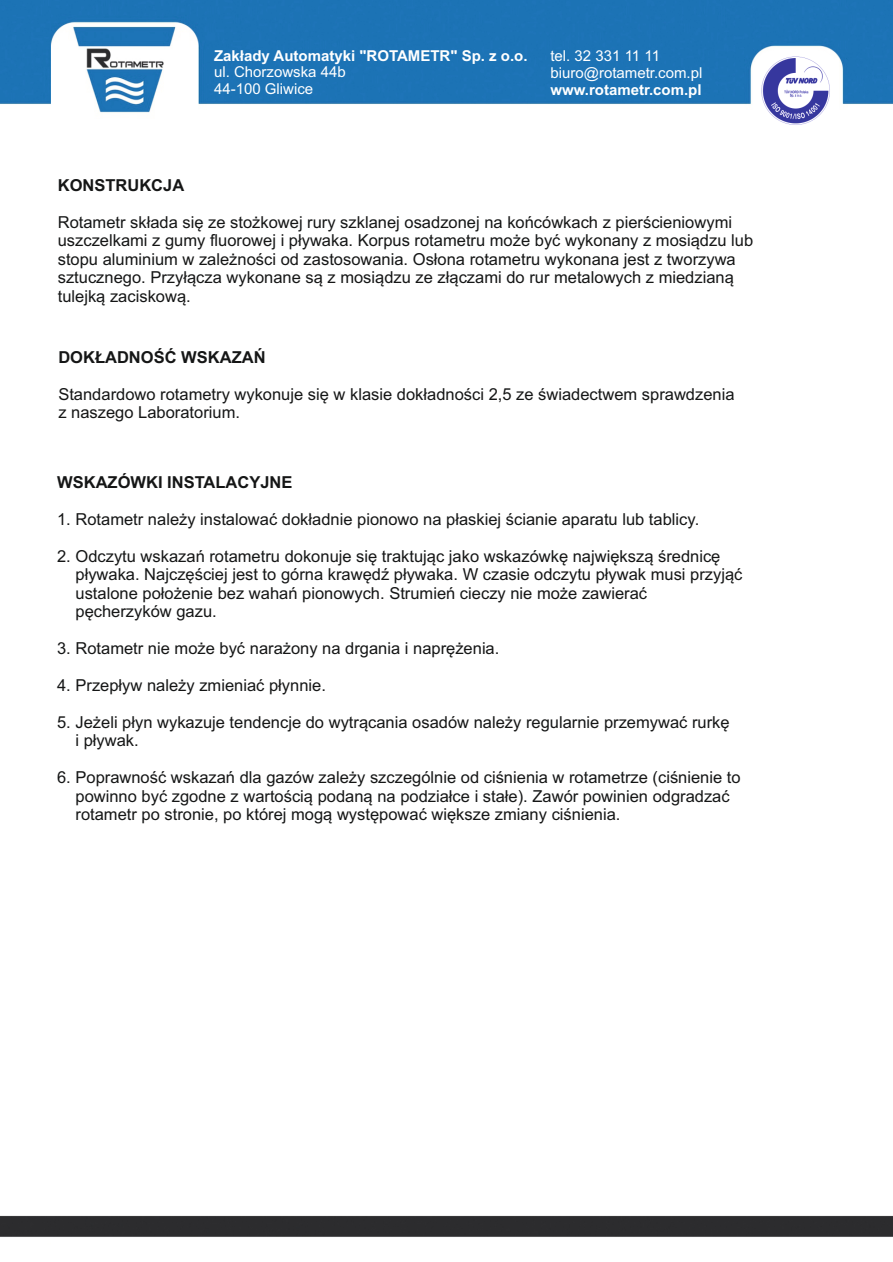
<style>
.page{position:relative;width:893px;height:1262px;background:#fff}
.page>*{position:absolute;margin:0;border:0;box-sizing:border-box;transform-origin:0 0}
.t1{font:16.5px/18.5px "Arial";color:#151616}
.t2{font:700 16.5px "Arial";color:#151616}
.t3{font:15px/16.8px "Arial";color:#fff}
.t4{font:700 15px "Arial";color:#fff}
</style>
<div class="page">
<img style="left:0;top:0;width:893px;height:1237px">
<img style="left:753px;top:51px;width:85px;height:83px">
<p class="t4" style="left:214px;top:50px;width:315px">Zakłady Automatyki "ROTAMETR" Sp. z o.o.</p>
<p class="t3" style="left:214px;top:65px;width:133px">ul. Chorzowska 44b<br>44-100 Gliwice</p>
<p class="t3" style="left:550px;top:49px;width:153px">tel. 32 331 11 11 biuro@rotametr.com.pl</p>
<p class="t4" style="left:550px;top:84px;width:153px">www.rotametr.com.pl</p>
<p class="t2" style="left:58px;top:179px;width:128px">KONSTRUKCJA</p>
<p class="t1" style="left:58px;top:214px;width:697px">Rotametr składa się ze stożkowej rury szklanej osadzonej na końcówkach z pierścieniowymi uszczelkami z gumy fluorowej i pływaka. Korpus rotametru może być wykonany z mosiądzu lub stopu aluminium w zależności od zastosowania. Osłona rotametru wykonana jest z tworzywa sztucznego. Przyłącza wykonane są z mosiądzu ze złączami do rur metalowych z miedzianą tulejką zaciskową.</p>
<p class="t2" style="left:58px;top:351px;width:209px">DOKŁADNOŚĆ WSKAZAŃ</p>
<p class="t1" style="left:58px;top:386px;width:677px">Standardowo rotametry wykonuje się w klasie dokładności 2,5 ze świadectwem sprawdzenia z naszego Laboratorium.</p>
<p class="t2" style="left:57px;top:476px;width:237px">WSKAZÓWKI INSTALACYJNE</p>
<p class="t1" style="left:57px;top:511px;width:643px">1. Rotametr należy instalować dokładnie pionowo na płaskiej ścianie aparatu lub tablicy.</p>
<p class="t1" style="left:75px;top:548px;width:668px;text-indent:-18px">2. Odczytu wskazań rotametru dokonuje się traktując jako wskazówkę największą średnicę pływaka. Najczęściej jest to górna krawędź pływaka. W czasie odczytu pływak musi przyjąć ustalone położenie bez wahań pionowych. Strumień cieczy nie może zawierać pęcherzyków gazu.</p>
<p class="t1" style="left:57px;top:640px;width:444px">3. Rotametr nie może być narażony na drgania i naprężenia.</p>
<p class="t1" style="left:57px;top:677px;width:270px">4. Przepływ należy zmieniać płynnie.</p>
<p class="t1" style="left:75px;top:714px;width:655px;text-indent:-18px">5. Jeżeli płyn wykazuje tendencje do wytrącania osadów należy regularnie przemywać rurkę i pływak.</p>
<p class="t1" style="left:75px;top:769px;width:666px;text-indent:-18px">6. Poprawność wskazań dla gazów zależy szczególnie od ciśnienia w rotametrze (ciśnienie to powinno być zgodne z wartością podaną na podziałce i stałe). Zawór powinien odgradzać rotametr po stronie, po której mogą występować większe zmiany ciśnienia.</p>
</div>
